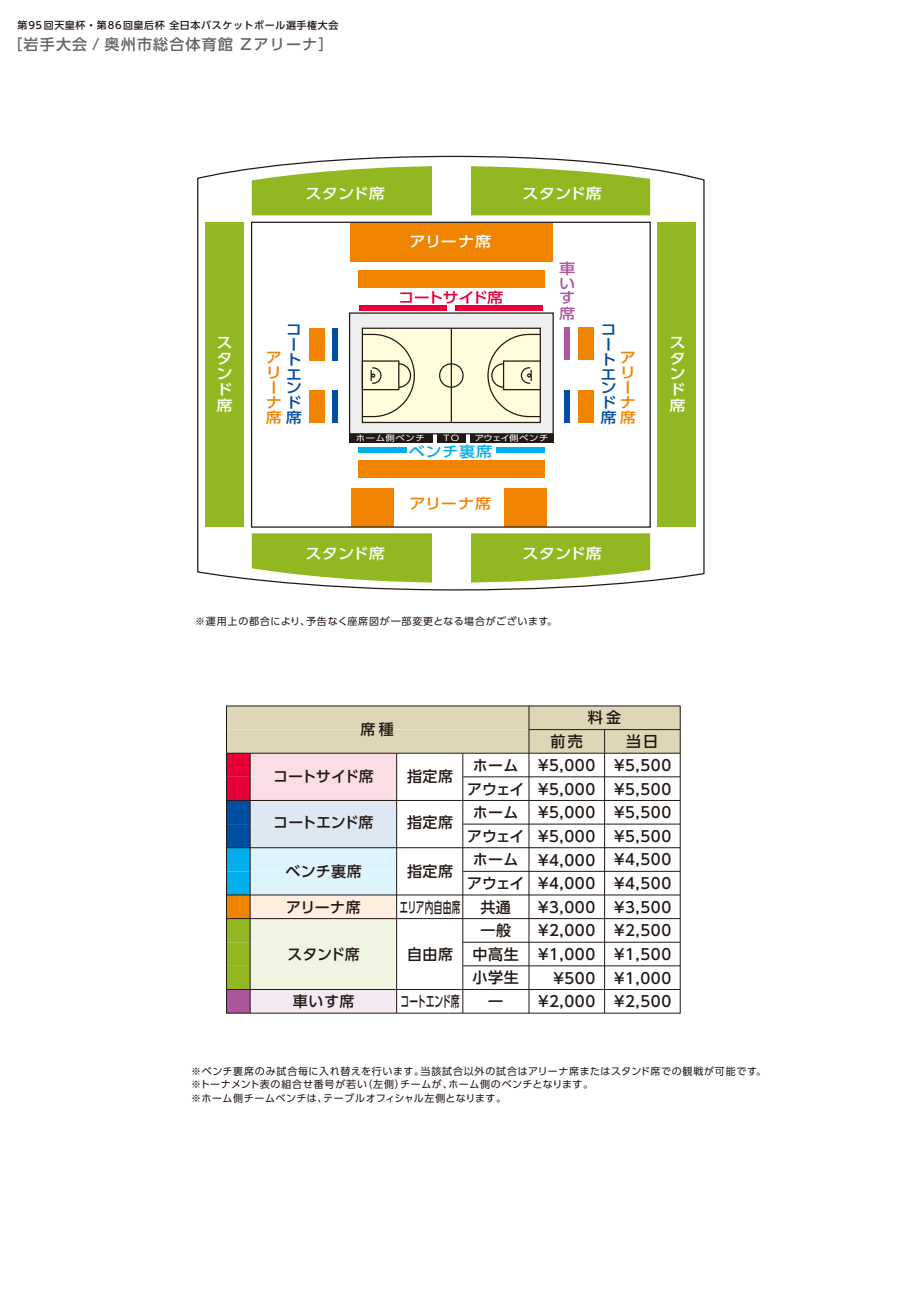
<style>
.page{position:relative;width:911px;height:1290px;background:#fff}
.page>*{position:absolute;margin:0;border:0;box-sizing:border-box;transform-origin:0 0}
.t1{font:500 15px/23.6px "UD Shin Go Pro";letter-spacing:.04em;color:#221815;text-align:justify}
.t2{font:500 15px/23.6px "UD Shin Go Pro";letter-spacing:-.01em;color:#221815;text-align:center}
.t3{font:500 15px "UD Shin Go Pro";letter-spacing:.08em;color:#666464}
.t4{font:500 15px "UD Shin Go Pro";letter-spacing:-.025em;color:#221815}
.t5{font:500 15px "UD Shin Go Pro";letter-spacing:-.03em;color:#221815}
.t6{font:500 15px "UD Shin Go Pro";letter-spacing:.04em;color:#221815;scale:.58 1}
.t7{font:500 15px "UD Shin Go Pro";letter-spacing:-.03em;color:#221815;scale:.59 1}
.t8{font:500 14.62px/15.8px "UD Shin Go Pro";color:#fff;text-align:justify;scale:1.11 1}
.t9{font:500 14.62px/14.6px "UD Shin Go Pro";color:#004ea2;scale:1.11 1}
.t10{font:500 14.62px/14.9px "UD Shin Go Pro";letter-spacing:.01em;color:#f08300;scale:1.11 1}
.t11{font:500 14.62px "UD Shin Go Pro";letter-spacing:-.065em;color:#e60039;scale:1.11 1}
.t12{font:500 14.62px "UD Shin Go Pro";letter-spacing:.04em;color:#00afec;scale:1.11 1}
.t13{font:500 14.62px/14.9px "UD Shin Go Pro";color:#ab569d;text-align:justify;scale:1.11 1}
.t14{font:10px/13.8px "UD Shin Go Pro";letter-spacing:.06em;color:#221815}
.t15{font:10px "UD Shin Go Pro";letter-spacing:.08em;color:#221815}
.t16{font:500 10px "UD Shin Go Pro";letter-spacing:.06em;color:#221815}
.t17{font:8px "UD Shin Go Pro";letter-spacing:.06em;color:#fff;scale:1.18 1}
.t18{font:8px "UD Shin Go Pro";letter-spacing:-.08em;color:#fff;scale:1.18 1}
.s1{color:#004ea2}
.s2{color:#f08300}
</style>
<div class="page">
<svg style="left:226px;top:705px;width:455px;height:309px"></svg>
<hr style="left:226px;top:753px;width:454px;height:1px;background:#221815">
<hr style="left:463px;top:776px;width:217px;height:1px;background:#221815">
<hr style="left:226px;top:800px;width:454px;height:1px;background:#221815">
<hr style="left:463px;top:823px;width:217px;height:1px;background:#221815">
<hr style="left:226px;top:847px;width:454px;height:1px;background:#221815">
<hr style="left:463px;top:871px;width:217px;height:1px;background:#221815">
<hr style="left:226px;top:894px;width:454px;height:1px;background:#221815">
<hr style="left:226px;top:918px;width:454px;height:1px;background:#221815">
<hr style="left:463px;top:942px;width:217px;height:1px;background:#221815">
<hr style="left:226px;top:989px;width:454px;height:1px;background:#221815">
<hr style="left:529px;top:729px;width:151px;height:1px;background:#221815">
<hr style="left:250px;top:753px;width:1px;height:260px;background:#221815">
<hr style="left:462px;top:753px;width:1px;height:260px;background:#221815">
<hr style="left:528px;top:706px;width:1px;height:307px;background:#221815">
<hr style="left:604px;top:729px;width:1px;height:284px;background:#221815">
<hr style="left:396px;top:753px;width:1px;height:260px;background:#221815">
<hr style="left:463px;top:965px;width:217px;height:1px;background:#221815">
<svg style="left:197px;top:155px;width:508px;height:436px"></svg>
<div style="left:470px;top:434px;width:83px;height:9px;background:#221815"></div>
<div style="left:349px;top:434px;width:83px;height:9px;background:#221815"></div>
<div style="left:437px;top:434px;width:28px;height:9px;background:#221815"></div>
<div style="left:362px;top:328px;width:89px;height:94px;background:#fffcdb"></div>
<div style="left:451px;top:328px;width:89px;height:94px;background:#fffcdb"></div>
<div style="left:362px;top:328px;width:179px;height:95px;border:1px solid #221815"></div>
<hr style="left:451px;top:328px;width:1px;height:94px;background:#221815">
<div style="left:439px;top:363px;width:24px;height:25px;border:1px solid #221815;border-radius:50%"></div>
<svg style="left:361px;top:333px;width:54px;height:85px"></svg>
<svg style="left:487px;top:333px;width:54px;height:85px"></svg>
<div style="left:504px;top:488px;width:42px;height:39px;background:#f08300"></div>
<div style="left:351px;top:488px;width:42px;height:39px;background:#f08300"></div>
<div style="left:358px;top:460px;width:186px;height:18px;background:#f08300"></div>
<div style="left:358px;top:270px;width:186px;height:18px;background:#f08300"></div>
<div style="left:350px;top:223px;width:202px;height:39px;background:#f08300"></div>
<div style="left:251px;top:222px;width:400px;height:306px;border:1px solid #221815"></div>
<div style="left:455px;top:306px;width:88px;height:5px;background:#e60039"></div>
<div style="left:496px;top:447px;width:48px;height:6px;background:#00afec"></div>
<div style="left:358px;top:447px;width:48px;height:6px;background:#00afec"></div>
<div style="left:564px;top:390px;width:6px;height:33px;background:#004ea2"></div>
<div style="left:564px;top:327px;width:6px;height:33px;background:#ab569d"></div>
<div style="left:332px;top:391px;width:6px;height:32px;background:#004ea2"></div>
<div style="left:332px;top:328px;width:6px;height:32px;background:#004ea2"></div>
<div style="left:578px;top:390px;width:15px;height:33px;background:#f08300"></div>
<div style="left:578px;top:327px;width:15px;height:33px;background:#f08300"></div>
<div style="left:309px;top:391px;width:15px;height:32px;background:#f08300"></div>
<div style="left:309px;top:328px;width:15px;height:32px;background:#f08300"></div>
<div style="left:657px;top:222px;width:39px;height:305px;background:#91b821"></div>
<div style="left:205px;top:222px;width:39px;height:305px;background:#91b821"></div>
<svg style="left:252px;top:533px;width:398px;height:50px;background:#9cbf39"></svg>
<svg style="left:252px;top:166px;width:398px;height:49px;background:#9bbe37"></svg>
<div style="left:431px;top:163px;width:39px;height:53px;background:#fff"></div>
<div style="left:359px;top:306px;width:88px;height:5px;background:#e60039"></div>
<div style="left:431px;top:531px;width:39px;height:54px;background:#fff"></div>
<p class="t16" style="left:18px;top:17px;width:322px">第95 回天皇杯・第86 回皇后杯 全日本バスケットボール選手権大会</p>
<p class="t3" style="left:7px;top:32px;width:327px">［岩手大会 / 奥州市総合体育館 Zアリーナ］</p>
<p class="t8" style="left:216px;top:334px;width:16px">スタンド席</p>
<p class="t8" style="left:305px;top:185px;width:73px">スタンド席</p>
<p class="t8" style="left:409px;top:234px;width:75px">アリーナ席</p>
<p class="t9" style="left:286px;top:322px;width:14px">コ</p>
<p class="t9" style="left:286px;top:337px;width:10px">ー</p>
<p class="t9" style="left:286px;top:352px;width:15px">ト</p>
<p class="t9" style="left:286px;top:366px;width:15px">エ</p>
<p class="t9" style="left:286px;top:380px;width:15px">ン</p>
<p class="t10" style="left:266px;top:394px;width:33px">ナ<span class="s1">ド</span></p>
<p class="t10" style="left:266px;top:409px;width:34px">席<span class="s1">席</span></p>
<p class="t10" style="left:266px;top:350px;width:15px">アリー</p>
<p class="t11" style="left:398px;top:285px;width:96px">コートサイド席</p>
<p class="t8" style="left:522px;top:185px;width:73px">スタンド席</p>
<p class="t13" style="left:559px;top:261px;width:16px">車いす席</p>
<p class="t9" style="left:600px;top:322px;width:33px">コ<br>ー<br>ト<br>エ<br>ン<span class="s2">ー</span>ド<span class="s2">ナ</span>席<span class="s2">席</span></p>
<p class="t10" style="left:619px;top:350px;width:15px">アリ</p>
<p class="t17" style="left:356px;top:431px;width:60px">ホーム側ベンチ</p>
<p class="t17" style="left:443px;top:431px;width:15px">TO</p>
<p class="t18" style="left:475px;top:431px;width:64px">アウェイ側ベンチ</p>
<p class="t12" style="left:409px;top:439px;width:77px">ベンチ裏席</p>
<p class="t8" style="left:305px;top:545px;width:73px">スタンド席</p>
<p class="t10" style="left:409px;top:496px;width:75px">アリーナ席</p>
<p class="t8" style="left:522px;top:545px;width:73px">スタンド席</p>
<p class="t15" style="left:195px;top:613px;width:363px">※運用上の都合により、予告なく座席図が一部変更となる場合がございます。</p>
<p class="t8" style="left:669px;top:334px;width:16px">スタンド席</p>
<p class="t1" style="left:360px;top:717px;width:35px">席種</p>
<p class="t4" style="left:273px;top:764px;width:102px">コートサイド席</p>
<p class="t5" style="left:273px;top:810px;width:102px">コートエンド席</p>
<p class="t1" style="left:286px;top:859px;width:78px">ベンチ裏席</p>
<p class="t1" style="left:286px;top:894px;width:76px">アリーナ席</p>
<p class="t1" style="left:287px;top:942px;width:74px">スタンド席</p>
<p class="t1" style="left:293px;top:989px;width:63px">車いす席</p>
<p class="t1" style="left:407px;top:764px;width:48px">指定席</p>
<p class="t1" style="left:407px;top:810px;width:48px">指定席</p>
<p class="t1" style="left:407px;top:859px;width:48px">指定席</p>
<p class="t6" style="left:399px;top:895px;width:107px">エリア内自由席</p>
<p class="t1" style="left:407px;top:942px;width:48px">自由席</p>
<p class="t7" style="left:400px;top:989px;width:102px">コートエンド席</p>
<p class="t1" style="left:588px;top:705px;width:35px">料金</p>
<p class="t1" style="left:550px;top:729px;width:34px">前売</p>
<p class="t1" style="left:626px;top:729px;width:33px">当日</p>
<p class="t1" style="left:538px;top:753px;width:59px">¥5,000 ¥5,000 ¥5,000 ¥5,000 ¥4,000 ¥4,000</p>
<p class="t1" style="left:538px;top:918px;width:59px;text-align:right">¥2,000 ¥1,000 ¥500 ¥2,000</p>
<p class="t1" style="left:614px;top:753px;width:59px">¥5,500 ¥5,500 ¥5,500 ¥5,500 ¥4,500 ¥4,500</p>
<p class="t1" style="left:614px;top:918px;width:59px">¥2,500 ¥1,500 ¥1,000 ¥2,500</p>
<p class="t2" style="left:467px;top:753px;width:59px">ホームアウェイホームアウェイホームアウェイ</p>
<p class="t1" style="left:472px;top:918px;width:48px;text-align:center">一般中高生小学生一</p>
<p class="t1" style="left:480px;top:895px;width:32px">共通</p>
<p class="t1" style="left:538px;top:895px;width:59px">¥3,000</p>
<p class="t1" style="left:614px;top:895px;width:59px">¥3,500</p>
<p class="t14" style="left:191px;top:1063px;width:577px">※ベンチ裏席のみ試合毎に入れ替えを行います。当該試合以外の試合はアリーナ席またはスタンド席での観戦が可能です。※トーナメント表の組合せ番号が若い（左側）チームが、ホーム側のベンチとなります。<br>※ホーム側チームベンチは、テーブルオフィシャル左側となります。</p>
</div>
